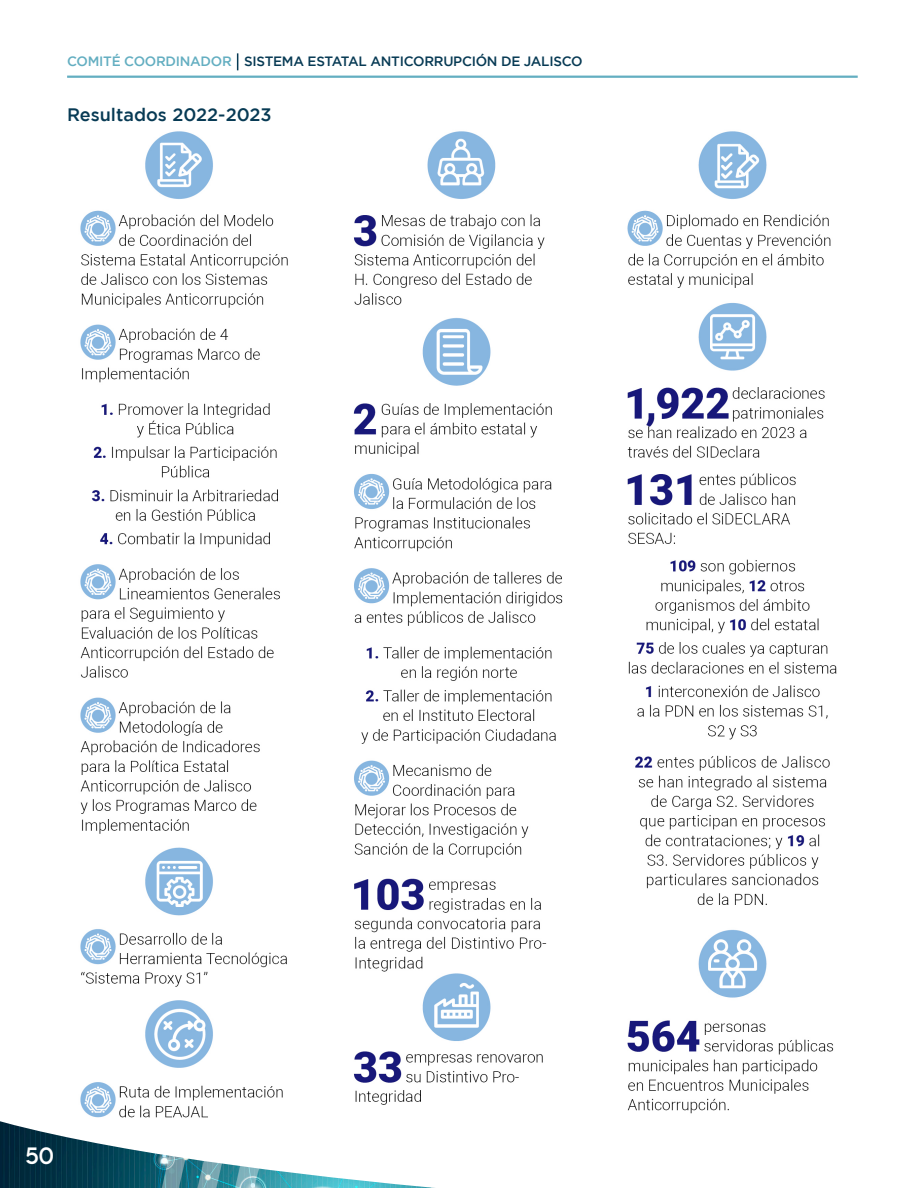
<style>
.page{position:relative;width:918px;height:1188px;background:#fff}
.page>*{position:absolute;margin:0;border:0;box-sizing:border-box;transform-origin:0 0}
.t1{font:21px "LEMONMILK";color:#fff}
.Título_2{font:italic 500 18px "Gotham";color:#073a54}
.t2{font:italic 500 13.5px "Gotham";letter-spacing:-.02em;color:#073a54}
.s1{color:#63aec1}
</style>
<div class="page">
<img style="left:0;top:1121px;width:435px;height:67px">
<svg style="left:237px;top:53px;width:1px;height:17px"></svg>
<hr style="left:67px;top:76px;width:791px;height:2px;background:#63aec1">
<img style="left:80px;top:131px;width:757px;height:987px">
<p class="t2" style="left:67px;top:54px;width:517px"><span class="s1">COMITÉ COORDINADOR</span> SISTEMA ESTATAL ANTICORRUPCIÓN DE JALISCO</p>
<p class="Título_2" style="left:67px;top:104px;width:206px">Resultados 2022-2023</p>
<h1 class="t1" style="left:26px;top:1142px;width:30px">50</h1>
</div>
